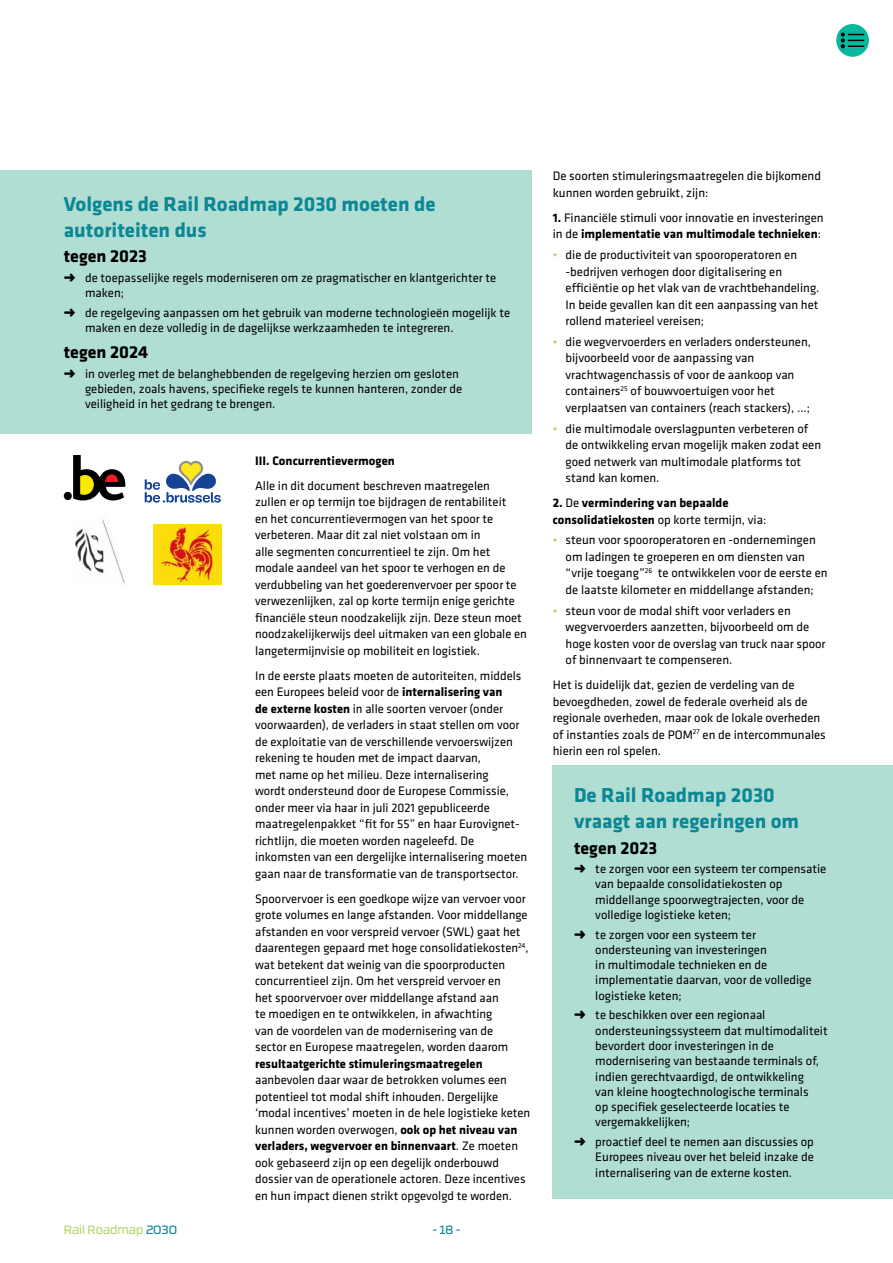
<style>
.page{position:relative;width:893px;height:1263px;background:#fff}
.page>*{position:absolute;margin:0;border:0;box-sizing:border-box;transform-origin:0 0}
.t1{font:700 21px/25.2px "Klavika";color:#0c8794}
.t2{font:700 18px "Klavika";color:#000}
.t3{font:12.75px/16.5px "Klavika";color:#000}
.t4{font:700 12.75px/16.5px "Klavika";color:#000}
.t5{font:12px "RB No 3.1";color:#b4d56b}
.t6{font:12px "RB No 3.1";color:#0c8794}
.s1{font-weight:700}
.s2{color:#0c8794}
.s3{color:#b4d56b}
.s4{font-weight:400}
</style>
<div class="page">
<div style="left:0;top:170px;width:531px;height:264px;background:#b1ded3"></div>
<div style="left:553px;top:765px;width:340px;height:434px;background:#b1ded3"></div>
<div style="left:64px;top:492px;width:8px;height:8px;background:#000;border-radius:50%"></div>
<svg style="left:73px;top:455px;width:52px;height:45px"></svg>
<svg style="left:145px;top:461px;width:76px;height:42px"></svg>
<img style="left:153px;top:525px;width:68px;height:60px">
<img style="left:75px;top:520px;width:50px;height:65px">
<div style="left:836px;top:24px;width:33px;height:33px;background:#08b89d;border-radius:50%"></div>
<svg style="left:841px;top:32px;width:23px;height:16px"></svg>
<h1 class="t1" style="left:64px;top:192px;width:373px">Volgens de Rail Roadmap 2030 moeten de autoriteiten dus</h1>
<h2 class="t2" style="left:64px;top:247px;width:85px">tegen 2023</h2>
<p class="t3" style="left:85px;top:270px;width:413px;line-height:15.3px;text-indent:-21px">➜ de toepasselijke regels moderniseren om ze pragmatischer en klantgerichter te maken;</p>
<p class="t3" style="left:85px;top:305px;width:427px;line-height:15.3px;text-indent:-21px">➜ de regelgeving aanpassen om het gebruik van moderne technologieën mogelijk te maken en deze volledig in de dagelijkse werkzaamheden te integreren.</p>
<h2 class="t2" style="left:64px;top:342px;width:86px">tegen 2024</h2>
<p class="t3" style="left:85px;top:366px;width:379px;line-height:15.3px;text-indent:-21px">➜ in overleg met de belanghebbenden de regelgeving herzien om gesloten gebieden, zoals havens, specifieke regels te kunnen hanteren, zonder de veiligheid in het gedrang te brengen.</p>
<p class="t4" style="left:255px;top:452px;width:141px">III. Concurrentievermogen</p>
<p class="t3" style="left:255px;top:477px;width:273px">Alle in dit document beschreven maatregelen<br>zullen er op termijn toe bijdragen de rentabiliteit<br>en het concurrentievermogen van het spoor te verbeteren. Maar dit zal niet volstaan om in<br>alle segmenten concurrentieel te zijn. Om het modale aandeel van het spoor te verhogen en de verdubbeling van het goederenvervoer per spoor te verwezenlijken, zal op korte termijn enige gerichte financiële steun noodzakelijk zijn. Deze steun moet noodzakelijkerwijs deel uitmaken van een globale en langetermijnvisie op mobiliteit en logistiek.</p>
<p class="t3" style="left:255px;top:667px;width:274px">In de eerste plaats moeten de autoriteiten, middels een Europees beleid voor de <span class="s1">internalisering van<br>de externe kosten</span> in alle soorten vervoer (onder voorwaarden), de verladers in staat stellen om voor de exploitatie van de verschillende vervoerswijzen rekening te houden met de impact daarvan,<br>met name op het milieu. Deze internalisering<br>wordt ondersteund door de Europese Commissie, onder meer via haar in juli 2021 gepubliceerde maatregelenpakket “fit for 55” en haar Eurovignet&shy;richtlijn, die moeten worden nageleefd. De inkomsten van een dergelijke internalisering moeten gaan naar de transformatie van de transportsector.</p>
<p class="t3" style="left:255px;top:890px;width:275px">Spoorvervoer is een goedkope wijze van vervoer voor grote volumes en lange afstanden. Voor middellange afstanden en voor verspreid vervoer (SWL) gaat het daarentegen gepaard met hoge consolidatiekosten<sup>24</sup>, wat betekent dat weinig van die spoorproducten concurrentieel zijn. Om het verspreid vervoer en<br>het spoorvervoer over middellange afstand aan<br>te moedigen en te ontwikkelen, in afwachting<br>van de voordelen van de modernisering van de<br>sector en Europese maatregelen, worden daarom</p>
<p class="t4" style="left:255px;top:1055px;width:229px">resultaatgerichte stimuleringsmaatregelen</p>
<p class="t3" style="left:255px;top:1072px;width:277px">aanbevolen daar waar de betrokken volumes een potentieel tot modal shift inhouden. Dergelijke ‘modal incentives’ moeten in de hele logistieke keten kunnen worden overwogen, <span class="s1">ook op het niveau van verladers, wegvervoer en binnenvaart</span>. Ze moeten ook gebaseerd zijn op een degelijk onderbouwd dossier van de operationele actoren. Deze incentives en hun impact dienen strikt opgevolgd te worden.</p>
<p class="t5" style="left:64px;top:1220px;width:115px">Rail Roadmap <span class="s2">2030</span></p>
<p class="t6" style="left:432px;top:1220px;width:30px">- 18 -</p>
<p class="t3" style="left:553px;top:168px;width:270px">De soorten stimuleringsmaatregelen die bijkomend kunnen worden gebruikt, zijn:</p>
<p class="t3" style="left:553px;top:210px;width:272px"><span class="s1">1.</span> Financiële stimuli voor innovatie en investeringen in de <span class="s1">implementatie van multimodale technieken</span>:</p>
<p class="t3" style="left:566px;top:247px;width:254px;text-indent:-13px"><span class="s3">•</span> die de productiviteit van spooroperatoren en -bedrijven verhogen door digitalisering en efficiëntie op het vlak van de vrachtbehandeling.<br>In beide gevallen kan dit een aanpassing van het rollend materieel vereisen;</p>
<p class="t3" style="left:566px;top:334px;width:247px;text-indent:-13px"><span class="s3">•</span> die wegvervoerders en verladers ondersteunen, bijvoorbeeld voor de aanpassing van vrachtwagenchassis of voor de aankoop van containers<sup>25</sup> of bouwvoertuigen voor het verplaatsen van containers (reach stackers), ... ;</p>
<p class="t3" style="left:566px;top:420px;width:257px;text-indent:-13px"><span class="s3">•</span> die multimodale overslagpunten verbeteren of de ontwikkeling ervan mogelijk maken zodat een goed netwerk van multimodale platforms tot stand kan komen.</p>
<p class="t4" style="left:553px;top:495px;width:215px">2. <span class="s4">De</span> vermindering van bepaalde consolidatiekosten <span class="s4">op korte termijn, via:</span></p>
<p class="t3" style="left:566px;top:532px;width:264px;text-indent:-13px"><span class="s3">•</span> steun voor spooroperatoren en -ondernemingen om ladingen te groeperen en om diensten van “vrije toegang”<sup>26</sup> te ontwikkelen voor de eerste en de laatste kilometer en middellange afstanden;</p>
<p class="t3" style="left:566px;top:602px;width:261px;text-indent:-13px"><span class="s3">•</span> steun voor de modal shift voor verladers en wegvervoerders aanzetten, bijvoorbeeld om de hoge kosten voor de overslag van truck naar spoor of binnenvaart te compenseren.</p>
<p class="t3" style="left:553px;top:677px;width:275px">Het is duidelijk dat, gezien de verdeling van de bevoegdheden, zowel de federale overheid als de regionale overheden, maar ook de lokale overheden of instanties zoals de POM<sup>27</sup> en de intercommunales hierin een rol spelen.</p>
<h1 class="t1" style="left:574px;top:783px;width:227px">De Rail Roadmap 2030 vraagt aan regeringen om</h1>
<h2 class="t2" style="left:574px;top:838px;width:85px">tegen 2023</h2>
<p class="t3" style="left:595px;top:861px;width:233px;line-height:15.3px;text-indent:-21px">➜ te zorgen voor een systeem ter compensatie van bepaalde consolidatiekosten op middellange spoorwegtrajecten, voor de volledige logistieke keten;</p>
<p class="t3" style="left:595px;top:927px;width:218px;line-height:15.3px;text-indent:-21px">➜ te zorgen voor een systeem ter ondersteuning van investeringen<br>in multimodale technieken en de implementatie daarvan, voor de volledige logistieke keten;</p>
<p class="t3" style="left:595px;top:1008px;width:234px;line-height:15.3px;text-indent:-21px">➜ te beschikken over een regionaal ondersteuningssysteem dat multimodaliteit bevordert door investeringen in de modernisering van bestaande terminals of, indien gerechtvaardigd, de ontwikkeling<br>van kleine hoogtechnologische terminals<br>op specifiek geselecteerde locaties te vergemakkelijken;</p>
<p class="t3" style="left:595px;top:1134px;width:220px;line-height:15.3px;text-align:justify;text-indent:-21px">➜ proactief deel te nemen aan discussies op Europees niveau over het beleid inzake de internalisering van de externe kosten.</p>
</div>
